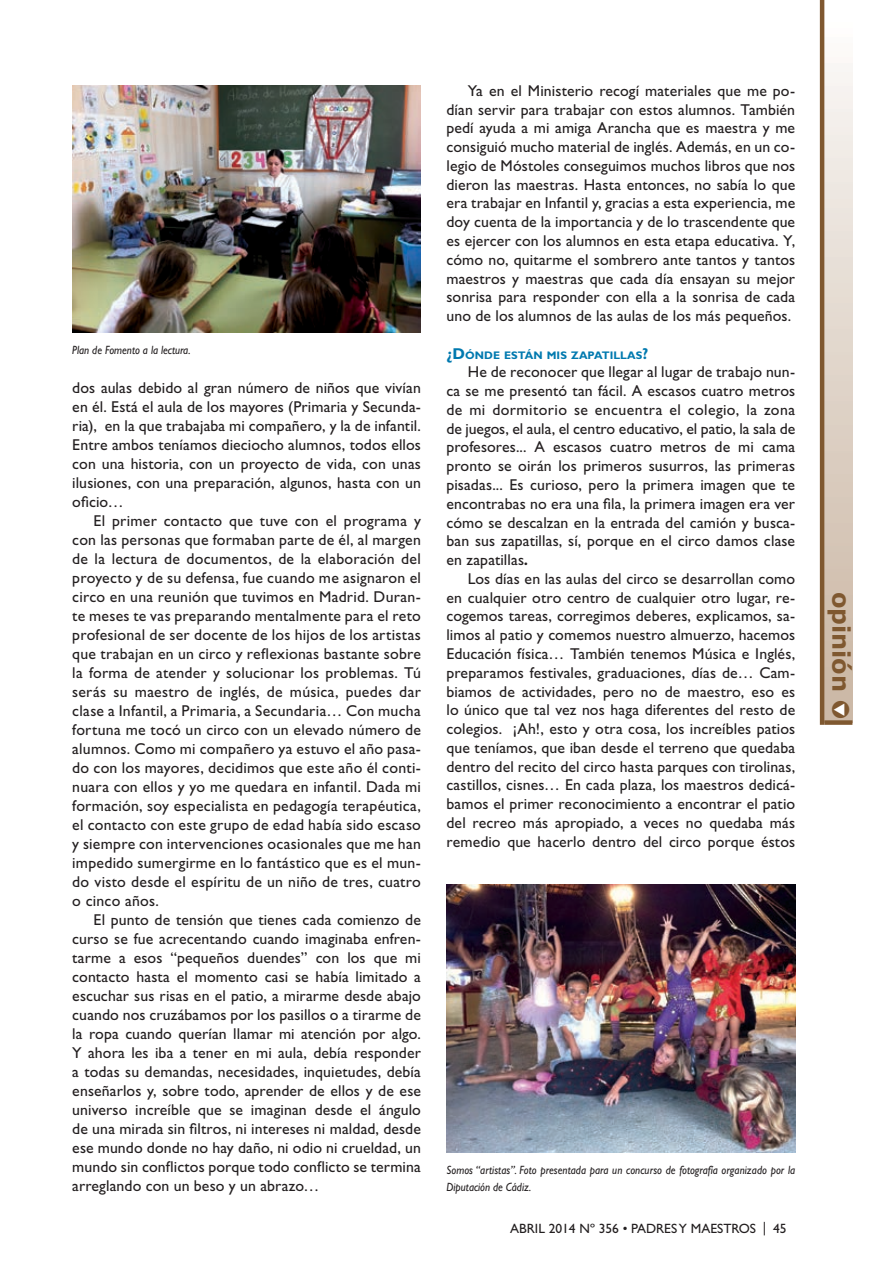
<style>
.page{position:relative;width:893px;height:1263px;background:#fff}
.page>*{position:absolute;margin:0;border:0;box-sizing:border-box;transform-origin:0 0}
.t1{font:700 24px "Verdana";color:#7f5830}
.t2{font:15.75px/19px "Gill Sans Std";letter-spacing:.01em;color:#231f20;text-align:justify}
.t3{font:13.5px "Gill Sans Std";color:#231f20}
.t4{font:italic 12px/16.5px "Gill Sans Std";letter-spacing:.005em;color:#231f20;scale:.9 1}
.t5{font:700 10.95px "Gill Sans Std";letter-spacing:.005em;color:#0079af}
.s1{font-size:15.75px}
.s2{font-weight:700;font-style:italic}
.s3{color:#fff}
</style>
<div class="page">
<svg style="left:824px;top:0;width:28px;height:720px;background:#e0d5cb"></svg>
<div style="left:824px;top:720px;width:28px;height:5px;background:#7f5830"></div>
<hr style="left:820px;top:0;width:4px;height:725px;background:#7f5830">
<img style="left:72px;top:85px;width:349px;height:248px">
<img style="left:447px;top:884px;width:348px;height:268px">
<p class="t4" style="left:72px;top:341px;width:133px">Plan de Fomento a la lectura.</p>
<p class="t2" style="left:72px;top:379px;width:350px">dos aulas debido al gran número de niños que vivían en él. Está el aula de los mayores (Primaria y Secunda&shy;ria), en la que trabajaba mi compañero, y la de infantil.<br>Entre ambos teníamos dieciocho alumnos, todos ellos con una historia, con un proyecto de vida, con unas ilusiones, con una preparación, algunos, hasta con un oficio…</p>
<p class="t2" style="left:72px;top:512px;width:350px;text-indent:21px">El primer contacto que tuve con el programa y con las personas que formaban parte de él, al margen de la lectura de documentos, de la elaboración del proyecto y de su defensa, fue cuando me asignaron el circo en una reunión que tuvimos en Madrid. Duran&shy;te meses te vas preparando mentalmente para el reto profesional de ser docente de los hijos de los artistas que trabajan en un circo y reflexionas bastante sobre la forma de atender y solucionar los problemas. Tú serás su maestro de inglés, de música, puedes dar clase a Infantil, a Primaria, a Secundaria… Con mucha fortuna me tocó un circo con un elevado número de alumnos. Como mi compañero ya estuvo el año pasa&shy;do con los mayores, decidimos que este año él conti&shy;nuara con ellos y yo me quedara en infantil. Dada mi formación, soy especialista en pedagogía terapéutica, el contacto con este grupo de edad había sido escaso y siempre con intervenciones ocasionales que me han impedido sumergirme en lo fantástico que es el mun&shy;do visto desde el espíritu de un niño de tres, cuatro o cinco años.</p>
<p class="t2" style="left:72px;top:910px;width:350px;text-indent:21px">El punto de tensión que tienes cada comienzo de curso se fue acrecentando cuando imaginaba enfren&shy;tarme a esos “pequeños duendes” con los que mi contacto hasta el momento casi se había limitado a escuchar sus risas en el patio, a mirarme desde abajo cuando nos cruzábamos por los pasillos o a tirarme de la ropa cuando querían llamar mi atención por algo.<br>Y ahora les iba a tener en mi aula, debía responder a todas su demandas, necesidades, inquietudes, debía enseñarlos y, sobre todo, aprender de ellos y de ese universo increíble que se imaginan desde el ángulo de una mirada sin filtros, ni intereses ni maldad, desde ese mundo donde no hay daño, ni odio ni crueldad, un mundo sin conflictos porque todo conflicto se termina arreglando con un beso y un abrazo…</p>
<p class="t2" style="left:446px;top:81px;width:350px;text-indent:21px">Ya en el Ministerio recogí materiales que me po&shy;dían servir para trabajar con estos alumnos. También pedí ayuda a mi amiga Arancha que es maestra y me consiguió mucho material de inglés. Además, en un co&shy;legio de Móstoles conseguimos muchos libros que nos dieron las maestras. Hasta entonces, no sabía lo que era trabajar en Infantil y, gracias a esta experiencia, me doy cuenta de la importancia y de lo trascendente que es ejercer con los alumnos en esta etapa educativa. Y, cómo no, quitarme el sombrero ante tantos y tantos maestros y maestras que cada día ensayan su mejor sonrisa para responder con ella a la sonrisa de cada uno de los alumnos de las aulas de los más pequeños.</p>
<p class="t5" style="left:446px;top:348px;width:203px"><span class="s1">¿D</span>ÓNDE ESTÁN MIS ZAPATILLAS<span class="s1">?</span></p>
<p class="t2" style="left:446px;top:363px;width:350px;text-indent:21px">He de reconocer que llegar al lugar de trabajo nun&shy;ca se me presentó tan fácil. A escasos cuatro metros de mi dormitorio se encuentra el colegio, la zona de juegos, el aula, el centro educativo, el patio, la sala de profesores... A escasos cuatro metros de mi cama pronto se oirán los primeros susurros, las primeras pisadas... Es curioso, pero la primera imagen que te encontrabas no era una fila, la primera imagen era ver cómo se descalzan en la entrada del camión y busca&shy;ban sus zapatillas, sí, porque en el circo damos clase en zapatillas<span class="s2">.</span></p>
<p class="t2" style="left:446px;top:569px;width:350px;text-indent:21px">Los días en las aulas del circo se desarrollan como en cualquier otro centro de cualquier otro lugar, re&shy;cogemos tareas, corregimos deberes, explicamos, sa&shy;limos al patio y comemos nuestro almuerzo, hacemos Educación física… También tenemos Música e Inglés, preparamos festivales, graduaciones, días de… Cam&shy;biamos de actividades, pero no de maestro, eso es lo único que tal vez nos haga diferentes del resto de colegios. ¡Ah!, esto y otra cosa, los increíbles patios que teníamos, que iban desde el terreno que quedaba dentro del recito del circo hasta parques con tirolinas, castillos, cisnes… En cada plaza, los maestros dedicá&shy;bamos el primer reconocimiento a encontrar el patio del recreo más apropiado, a veces no quedaba más remedio que hacerlo dentro del circo porque éstos</p>
<p class="t4" style="left:446px;top:1162px;width:389px">Somos “artistas”. Foto presentada para un concurso de fotografía organizado por la<br>Diputación de Cádiz.</p>
<p class="t3" style="left:510px;top:1221px;width:278px">ABRIL 2014 Nº 356 • PADRES Y MAESTROS | 45</p>
<h1 class="t1" style="left:858px;top:592px;width:129px;rotate:90deg">opinión ●<span class="s3">▼</span></h1>
</div>
